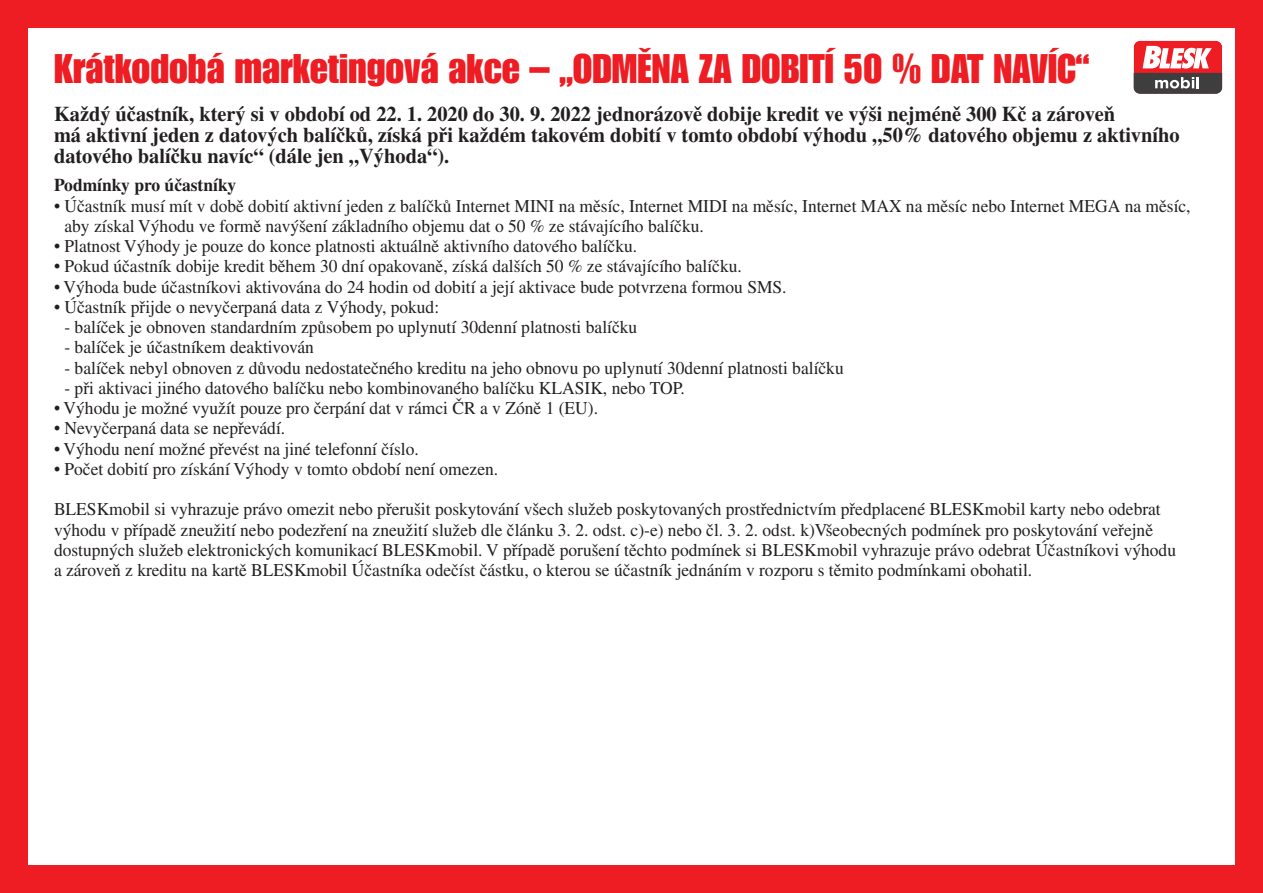
<style>
.page{position:relative;width:1263px;height:893px;background:#fff}
.page>*{position:absolute;margin:0;border:0;box-sizing:border-box;transform-origin:0 0}
.t1{font:40.5px "Impact LT Std";color:#ee1d23}
.t2{font:700 21px/21px "Times LT Std";color:#231f20}
.t3{font:18px/20.2px "Times LT Std";color:#231f20}
.t4{font:700 18px "Times LT Std";color:#231f20}
</style>
<div class="page">
<div style="left:0;top:0;width:28px;height:893px;background:#ee1d23"></div>
<div style="left:1235px;top:0;width:28px;height:893px;background:#ee1d23"></div>
<div style="left:0;top:0;width:1263px;height:28px;background:#ee1d23"></div>
<div style="left:0;top:865px;width:1263px;height:28px;background:#ee1d23"></div>
<svg style="left:1133px;top:40px;width:90px;height:54px"></svg>
<h1 class="t1" style="left:54px;top:45px;width:1037px">Krátkodobá marketingová akce – „ODMĚNA ZA DOBITÍ 50 % DAT NAVÍC“</h1>
<p class="t2" style="left:54px;top:103px;width:1127px">Každý účastník, který si v období od 22. 1. 2020 do 30. 9. 2022 jednorázově dobije kredit ve výši nejméně 300 Kč a zároveň<br>má aktivní jeden z datových balíčků, získá při každém takovém dobití v tomto období výhodu „50% datového objemu z aktivního datového balíčku navíc“ (dále jen „Výhoda“).</p>
<p class="t4" style="left:54px;top:175px;width:184px">Podmínky pro účastníky</p>
<p class="t3" style="left:64px;top:195px;width:1128px;text-indent:-10px">• Účastník musí mít v době dobití aktivní jeden z balíčků Internet MINI na měsíc, Internet MIDI na měsíc, Internet MAX na měsíc nebo Internet MEGA na měsíc, aby získal Výhodu ve formě navýšení základního objemu dat o 50 % ze stávajícího balíčku.</p>
<p class="t3" style="left:54px;top:236px;width:585px">• Platnost Výhody je pouze do konce platnosti aktuálně aktivního datového balíčku.</p>
<p class="t3" style="left:54px;top:256px;width:689px">• Pokud účastník dobije kredit během 30 dní opakovaně, získá dalších 50 % ze stávajícího balíčku.</p>
<p class="t3" style="left:54px;top:276px;width:734px">• Výhoda bude účastníkovi aktivována do 24 hodin od dobití a její aktivace bude potvrzena formou SMS.</p>
<p class="t3" style="left:54px;top:297px;width:387px">• Účastník přijde o nevyčerpaná data z Výhody, pokud:</p>
<p class="t3" style="left:64px;top:317px;width:574px">- balíček je obnoven standardním způsobem po uplynutí 30denní platnosti balíčku</p>
<p class="t3" style="left:64px;top:337px;width:251px">- balíček je účastníkem deaktivován</p>
<p class="t3" style="left:64px;top:357px;width:781px">- balíček nebyl obnoven z důvodu nedostatečného kreditu na jeho obnovu po uplynutí 30denní platnosti balíčku</p>
<p class="t3" style="left:64px;top:378px;width:622px">- při aktivaci jiného datového balíčku nebo kombinovaného balíčku KLASIK, nebo TOP.</p>
<p class="t3" style="left:54px;top:398px;width:545px">• Výhodu je možné využít pouze pro čerpání dat v rámci ČR a v Zóně 1 (EU).</p>
<p class="t3" style="left:54px;top:418px;width:233px">• Nevyčerpaná data se nepřevádí.</p>
<p class="t3" style="left:54px;top:438px;width:366px">• Výhodu není možné převést na jiné telefonní číslo.</p>
<p class="t3" style="left:54px;top:459px;width:446px">• Počet dobití pro získání Výhody v tomto období není omezen.</p>
<p class="t3" style="left:54px;top:499px;width:1123px">BLESKmobil si vyhrazuje právo omezit nebo přerušit poskytování všech služeb poskytovaných prostřednictvím předplacené BLESKmobil karty nebo odebrat výhodu v případě zneužití nebo podezření na zneužití služeb dle článku 3. 2. odst. c)-e) nebo čl. 3. 2. odst. k)Všeobecných podmínek pro poskytování veřejně dostupných služeb elektronických komunikací BLESKmobil. V případě porušení těchto podmínek si BLESKmobil vyhrazuje právo odebrat Účastníkovi výhodu a zároveň z kreditu na kartě BLESKmobil Účastníka odečíst částku, o kterou se účastník jednáním v rozporu s těmito podmínkami obohatil.</p>
</div>
